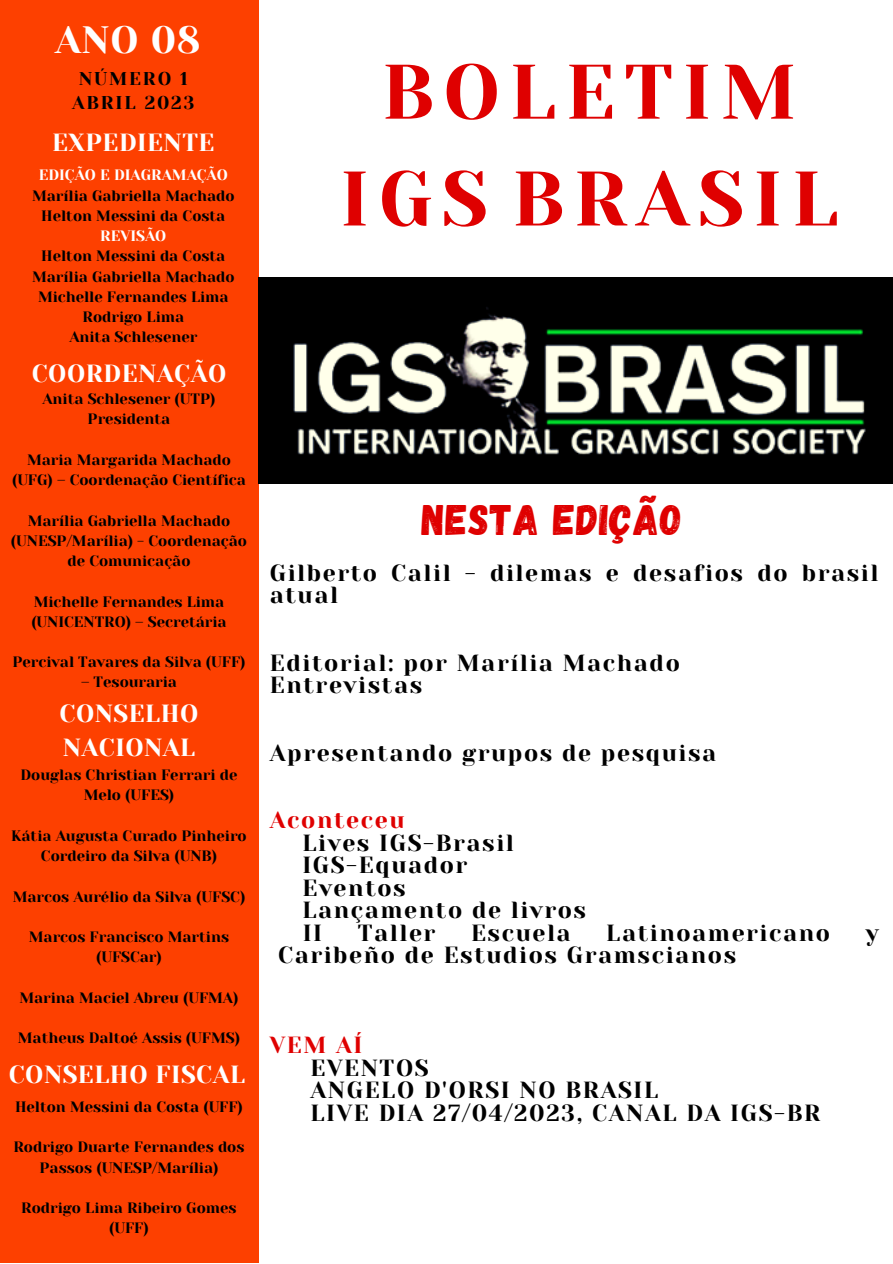
<style>
.page{position:relative;width:893px;height:1264px;background:#fff}
.page>*{position:absolute;margin:0;border:0;box-sizing:border-box;transform-origin:0 0}
.t1{font:76.95px/106.8px "Yeseva One";letter-spacing:.12em;color:#df0000;text-align:center}
.t2{font:42.6px "Gagalin";letter-spacing:.02em;color:#df0000}
.t3{font:37.95px "Yeseva One";color:#fff}
.t4{font:24.75px/33.8px "Yeseva One";letter-spacing:.02em;color:#fff}
.t5{font:23.25px/22.5px "Yeseva One";letter-spacing:.07em;color:#000}
.t6{font:23.25px "Yeseva One";letter-spacing:.07em;color:#df0000}
.t7{font:18.45px/24.8px "Yeseva One";letter-spacing:.1em;color:#000;text-align:center}
.t8{font:15px/20.2px "Yeseva One";color:#000;text-align:center}
.t9{font:15px "Yeseva One";color:#fff}
</style>
<div class="page">
<div style="left:0;top:0;width:258px;height:1262px;background:#fd4000"></div>
<img style="left:258px;top:278px;width:634px;height:205px">
<h3 class="t3" style="left:55px;top:18px;width:147px">ANO 08</h3>
<p class="t7" style="left:72px;top:66px;width:124px">NÚMERO 1<br>ABRIL 2023</p>
<h3 class="t4" style="left:52px;top:126px;width:164px">EXPEDIENTE</h3>
<p class="t9" style="left:39px;top:167px;width:190px">EDIÇÃO E DIAGRAMAÇÃO</p>
<p class="t8" style="left:32px;top:185px;width:204px">Marília Gabriella Machado<br>Helton Messini da Costa</p>
<p class="t9" style="left:100px;top:227px;width:68px">REVISÃO</p>
<p class="t8" style="left:32px;top:246px;width:204px">Helton Messini da Costa<br>Marília Gabriella Machado<br>Michelle Fernandes Lima<br>Rodrigo Lima<br>Anita Schlesener</p>
<h3 class="t4" style="left:32px;top:357px;width:196px">COORDENAÇÃO</h3>
<p class="t8" style="left:42px;top:389px;width:175px">Anita Schlesener (UTP)<br>Presidenta</p>
<p class="t8" style="left:12px;top:449px;width:235px">Maria Margarida Machado (UFG) – Coordenação Científica</p>
<p class="t8" style="left:11px;top:510px;width:237px">Marília Gabriella Machado (UNESP/Marília) - Coordenação de Comunicação</p>
<p class="t8" style="left:31px;top:591px;width:197px;text-align:left">Michelle Fernandes Lima (UNICENTRO) – Secretária</p>
<p class="t8" style="left:12px;top:652px;width:234px">Percival Tavares da Silva (UFF)</p>
<p class="t8" style="left:81px;top:672px;width:97px">– Tesouraria</p>
<h3 class="t4" style="left:60px;top:697px;width:140px">CONSELHO<br>NACIONAL</h3>
<p class="t8" style="left:20px;top:765px;width:218px">Douglas Christian Ferrari de<br>Melo (UFES)</p>
<p class="t8" style="left:11px;top:825px;width:237px">Kátia Augusta Curado Pinheiro<br>Cordeiro da Silva (UNB)</p>
<p class="t8" style="left:13px;top:886px;width:234px">Marcos Aurélio da Silva (UFSC)</p>
<p class="t8" style="left:29px;top:926px;width:202px">Marcos Francisco Martins (UFSCar)</p>
<p class="t8" style="left:19px;top:987px;width:220px">Marina Maciel Abreu (UFMA)</p>
<p class="t8" style="left:18px;top:1028px;width:224px">Matheus Daltoé Assis (UFMS)</p>
<h3 class="t4" style="left:9px;top:1057px;width:238px">CONSELHO FISCAL</h3>
<p class="t8" style="left:15px;top:1096px;width:229px">Helton Messini da Costa (UFF)</p>
<p class="t8" style="left:13px;top:1137px;width:232px">Rodrigo Duarte Fernandes dos<br>Passos (UNESP/Marília)</p>
<p class="t8" style="left:21px;top:1197px;width:217px">Rodrigo Lima Ribeiro Gomes (UFF)</p>
<h1 class="t1" style="left:340px;top:39px;width:500px">BOLETIM<br>IGS BRASIL</h1>
<h2 class="t2" style="left:422px;top:492px;width:262px">NESTA EDIÇÃO</h2>
<h3 class="t5" style="left:270px;top:561px;width:610px">Gilberto Calil - dilemas e desafios do brasil atual</h3>
<h3 class="t5" style="left:270px;top:651px;width:411px">Editorial: por Marília Machado<br>Entrevistas</h3>
<h3 class="t5" style="left:270px;top:741px;width:448px">Apresentando grupos de pesquisa</h3>
<h3 class="t6" style="left:270px;top:807px;width:136px">Aconteceu</h3>
<h3 class="t5" style="left:302px;top:831px;width:285px">Lives IGS-Brasil<br>IGS-Equador<br>Eventos<br>Lançamento de livros<br>II</h3>
<h3 class="t5" style="left:358px;top:921px;width:79px">Taller</h3>
<h3 class="t5" style="left:471px;top:921px;width:101px">Escuela</h3>
<h3 class="t5" style="left:606px;top:921px;width:225px">Latinoamericano</h3>
<h3 class="t5" style="left:865px;top:921px;width:15px">y</h3>
<h3 class="t5" style="left:278px;top:944px;width:460px">Caribeño de Estudios Gramscianos</h3>
<h3 class="t6" style="left:270px;top:1031px;width:94px">VEM AÍ</h3>
<h3 class="t5" style="left:310px;top:1056px;width:511px">EVENTOS<br>ANGELO D'ORSI NO BRASIL<br>LIVE DIA 27/04/2023, CANAL DA IGS-BR</h3>
</div>
